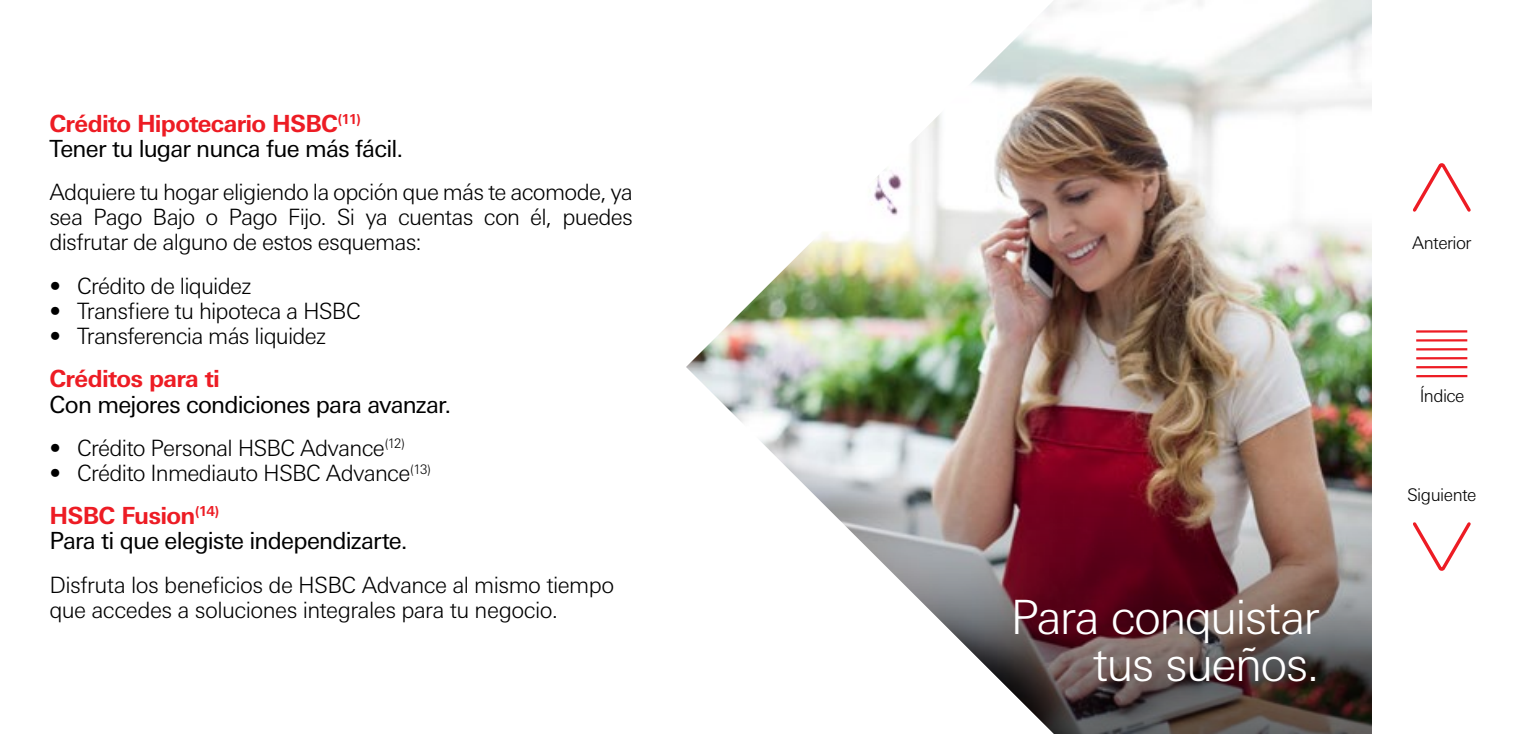
<style>
.page{position:relative;width:1513px;height:734px;background:#fff}
.page>*{position:absolute;margin:0;border:0;box-sizing:border-box;transform-origin:0 0}
.t1{font:300 47.25px/47.2px "Univers Nextfor HSBC";letter-spacing:-.035em;color:#fff;text-align:right}
.t2{font:23.62px/25.2px "Univers Nextfor HSBC";letter-spacing:-.035em;color:#000}
.t3{font:700 23.62px "Univers Nextfor HSBC";letter-spacing:-.03em;color:#ed1c24}
.t4{font:300 22.5px/25.2px "Univers Nextfor HSBC";letter-spacing:-.03em;color:#000;text-align:justify}
.t5{font:300 17.55px "Univers Nextfor HSBC";letter-spacing:-.03em;color:#000}
.s1{font-weight:700;color:#ed1c24}
</style>
<div class="page">
<img style="left:686px;top:0;width:685px;height:482px">
<img style="left:801px;top:482px;width:570px;height:251px">
<svg style="left:1413px;top:522px;width:58px;height:49px"></svg>
<svg style="left:1413px;top:163px;width:58px;height:49px"></svg>
<hr style="left:1415px;top:330px;width:52px;height:2px;background:#ed1c24">
<hr style="left:1415px;top:339px;width:52px;height:2px;background:#ed1c24">
<hr style="left:1416px;top:348px;width:51px;height:2px;background:#ed1c24">
<hr style="left:1416px;top:357px;width:51px;height:2px;background:#ed1c24">
<hr style="left:1416px;top:366px;width:51px;height:2px;background:#ed1c24">
<hr style="left:1416px;top:375px;width:51px;height:2px;background:#ed1c24">
<p class="t2" style="left:49px;top:109px;width:355px"><span class="s1">Crédito Hipotecario HSBC</span><sup>(11)<br></sup>Tener tu lugar nunca fue más fácil.</p>
<p class="t4" style="left:49px;top:178px;width:585px">Adquiere tu hogar eligiendo la opción que más te acomode, ya sea Pago Bajo o Pago Fijo. Si ya cuentas con él, puedes disfrutar de alguno de estos esquemas:</p>
<p class="t4" style="left:49px;top:271px;width:203px">• Crédito de liquidez</p>
<p class="t4" style="left:49px;top:297px;width:313px">• Transfiere tu hipoteca a HSBC</p>
<p class="t4" style="left:49px;top:322px;width:278px">• Transferencia más liquidez</p>
<p class="t3" style="left:49px;top:362px;width:172px">Créditos para ti</p>
<p class="t2" style="left:49px;top:390px;width:403px">Con mejores condiciones para avanzar.</p>
<p class="t4" style="left:49px;top:433px;width:357px">• Crédito Personal HSBC Advance<sup>(12)</sup></p>
<p class="t4" style="left:49px;top:459px;width:383px">• Crédito Inmediauto HSBC Advance<sup>(13)</sup></p>
<p class="t2" style="left:49px;top:501px;width:360px"><span class="s1">HSBC Fusion</span><sup>(14)<br></sup>Para ti que elegiste independizarte.</p>
<p class="t4" style="left:49px;top:570px;width:566px">Disfruta los beneficios de HSBC Advance al mismo tiempo que accedes a soluciones integrales para tu negocio.</p>
<h1 class="t1" style="left:1010px;top:590px;width:311px">Para conquistar tus sueños.</h1>
<p class="t5" style="left:1412px;top:230px;width:61px">Anterior</p>
<p class="t5" style="left:1419px;top:383px;width:46px">Índice</p>
<p class="t5" style="left:1406px;top:482px;width:71px">Siguiente</p>
</div>
